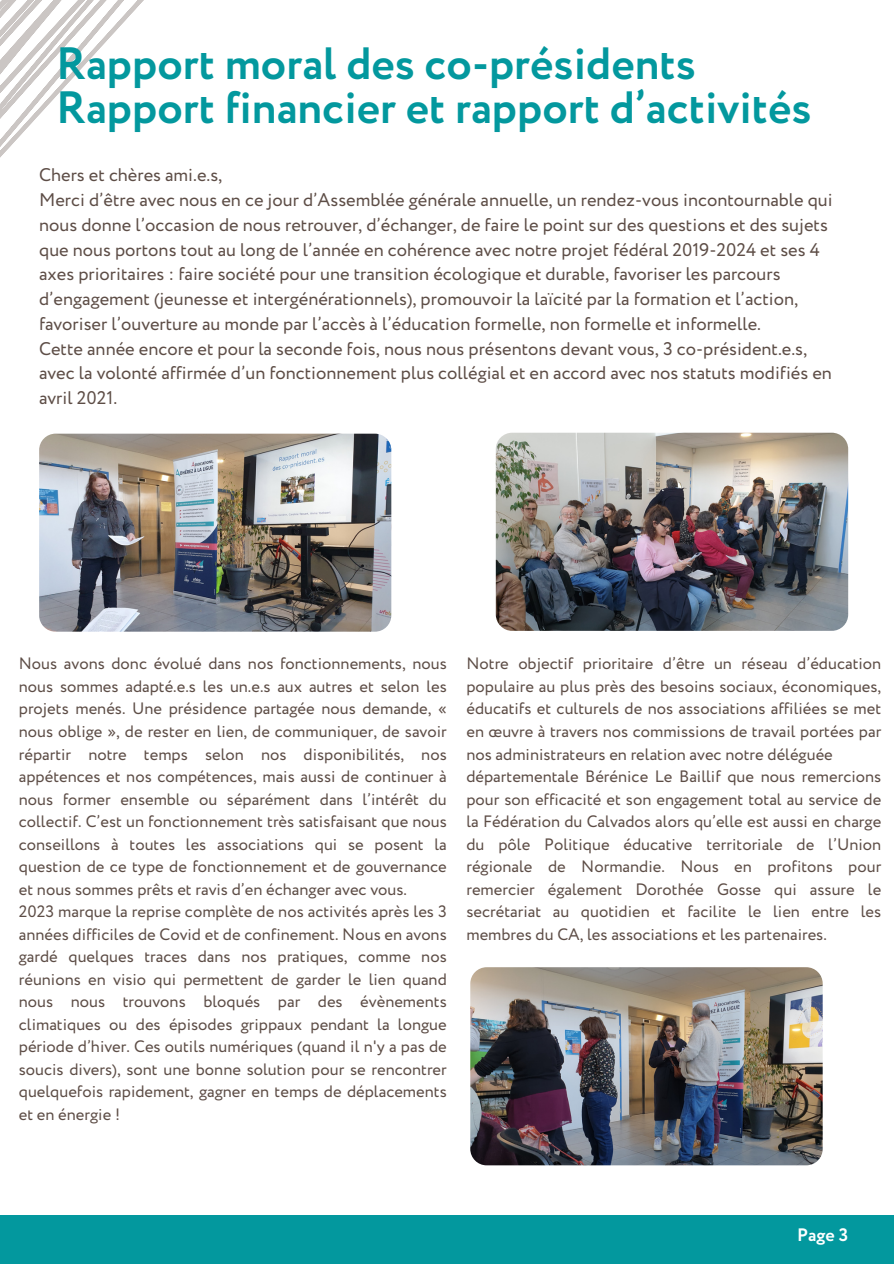
<style>
.page{position:relative;width:894px;height:1264px;background:#fff}
.page>*{position:absolute;margin:0;border:0;box-sizing:border-box;transform-origin:0 0}
.t1{font:700 45.15px/43.8px "Circe";color:#03989e}
.t2{font:18.3px "Circe";color:#5d4d46}
.t3{font:700 18px "Circe";color:#fff}
.t4{font:16.5px/22.5px "Circe";color:#5d4d46;text-align:justify}
</style>
<div class="page">
<div style="left:0;top:1214px;width:893px;height:49px;background:#03989e"></div>
<svg style="left:0;top:0;width:144px;height:158px"></svg>
<img style="left:495px;top:433px;width:352px;height:198px;border-radius:16px">
<img style="left:39px;top:433px;width:352px;height:198px;border-radius:16px">
<img style="left:470px;top:967px;width:352px;height:198px;border-radius:16px">
<p class="t1" style="left:56px;top:44px;width:756px">Rapport moral des co-présidents<br>Rapport financier et rapport d’activités</p>
<p class="t2" style="left:39px;top:163px;width:185px">Chers et chères ami.e.s,</p>
<p class="t2" style="left:39px;top:187px;width:794px">Merci d’être avec nous en ce jour d’Assemblée générale annuelle, un rendez-vous incontournable qui</p>
<p class="t2" style="left:39px;top:212px;width:790px">nous donne l’occasion de nous retrouver, d’échanger, de faire le point sur des questions et des sujets</p>
<p class="t2" style="left:39px;top:237px;width:782px">que nous portons tout au long de l’année en cohérence avec notre projet fédéral 2019-2024 et ses 4</p>
<p class="t2" style="left:39px;top:262px;width:742px">axes prioritaires : faire société pour une transition écologique et durable, favoriser les parcours</p>
<p class="t2" style="left:39px;top:286px;width:760px">d’engagement (jeunesse et intergénérationnels), promouvoir la laïcité par la formation et l’action,</p>
<p class="t2" style="left:39px;top:311px;width:723px">favoriser l’ouverture au monde par l’accès à l’éducation formelle, non formelle et informelle.</p>
<p class="t2" style="left:39px;top:336px;width:769px">Cette année encore et pour la seconde fois, nous nous présentons devant vous, 3 co-président.e.s,</p>
<p class="t2" style="left:39px;top:361px;width:794px">avec la volonté affirmée d’un fonctionnement plus collégial et en accord avec nos statuts modifiés en</p>
<p class="t2" style="left:39px;top:385px;width:79px">avril 2021.</p>
<p class="t4" style="left:19px;top:653px;width:429px">Nous avons donc évolué dans nos fonctionnements, nous nous sommes adapté.e.s les un.e.s aux autres et selon les projets menés. Une présidence partagée nous demande, « nous oblige », de rester en lien, de communiquer, de savoir répartir notre temps selon nos disponibilités, nos appétences et nos compétences, mais aussi de continuer à nous former ensemble ou séparément dans l’intérêt du collectif. C’est un fonctionnement très satisfaisant que nous conseillons à toutes les associations qui se posent la question de ce type de fonctionnement et de gouvernance et nous sommes prêts et ravis d’en échanger avec vous.</p>
<p class="t4" style="left:19px;top:901px;width:429px">2023 marque la reprise complète de nos activités après les 3 années difficiles de Covid et de confinement. Nous en avons gardé quelques traces dans nos pratiques, comme nos réunions en visio qui permettent de garder le lien quand nous nous trouvons bloqués par des évènements climatiques ou des épisodes grippaux pendant la longue période d’hiver. Ces outils numériques (quand il n'y a pas de soucis divers), sont une bonne solution pour se rencontrer quelquefois rapidement, gagner en temps de déplacements et en énergie !</p>
<p class="t4" style="left:466px;top:653px;width:416px">Notre objectif prioritaire d’être un réseau d’éducation populaire au plus près des besoins sociaux, économiques, éducatifs et culturels de nos associations affiliées se met en œuvre à travers nos commissions de travail portées par nos administrateurs en relation avec notre déléguée</p>
<p class="t4" style="left:466px;top:766px;width:416px">départementale Bérénice Le Baillif que nous remercions pour son efficacité et son engagement total au service de la Fédération du Calvados alors qu’elle est aussi en charge du pôle Politique éducative territoriale de l’Union régionale de Normandie. Nous en profitons pour remercier également Dorothée Gosse qui assure le secrétariat au quotidien et facilite le lien entre les membres du CA, les associations et les partenaires.</p>
<p class="t3" style="left:797px;top:1222px;width:52px">Page 3</p>
</div>
